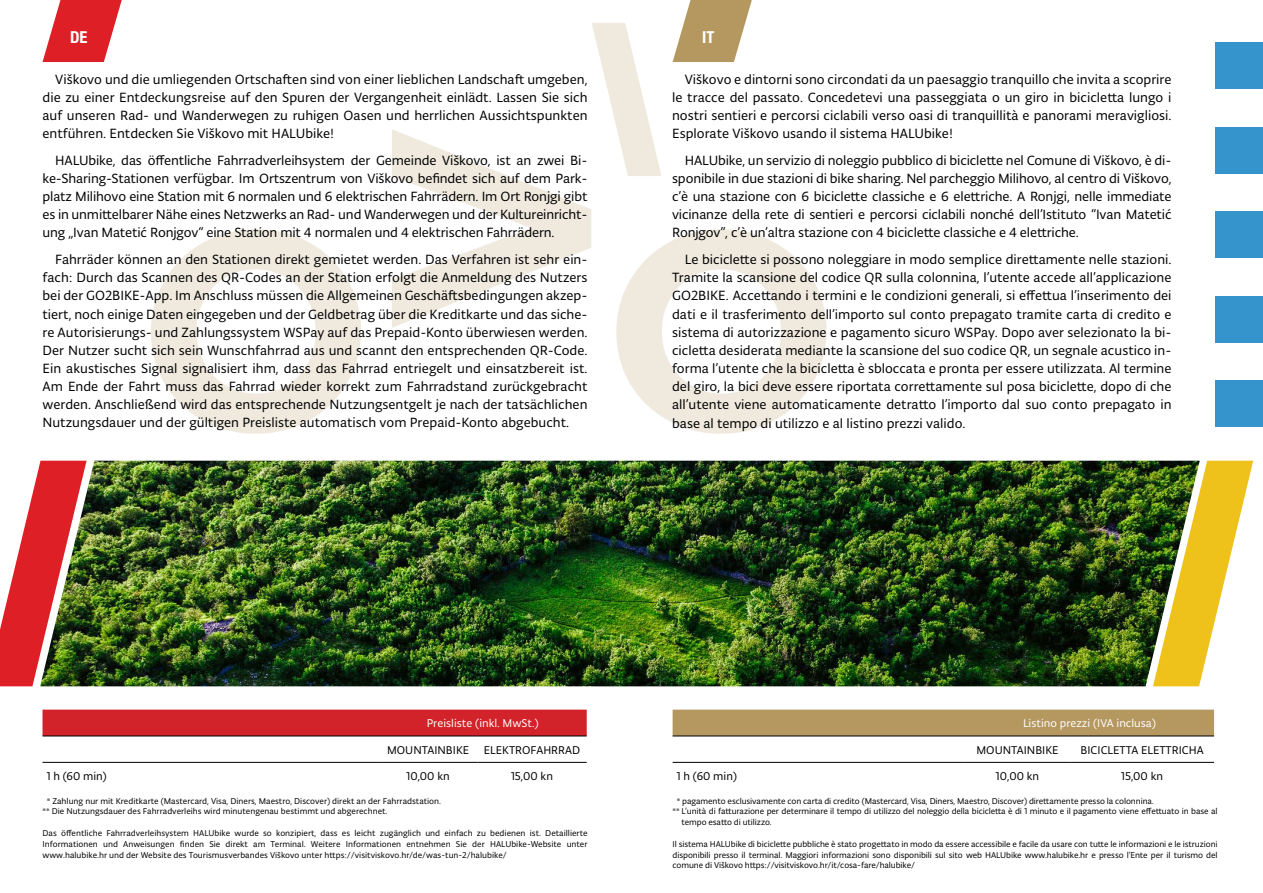
<style>
.page{position:relative;width:1263px;height:893px;background:#fff}
.page>*{position:absolute;margin:0;border:0;box-sizing:border-box;transform-origin:0 0}
.t1{font:700 condensed 16.5px "Helvetica Neue LT Pro";color:#fff}
.t2{font:14.25px/18.1px "Typonine Sans Pro Normal";color:#000;text-align:justify}
.t3{font:12px "Typonine Sans Pro Normal";color:#000}
.t4{font:12px "Typonine Sans Pro Normal";color:#fff}
.t5{font:9px/10.8px "Typonine Sans Pro Normal";letter-spacing:-.01em;color:#000;text-align:justify}
</style>
<div class="page">
<svg style="left:151px;top:229px;width:210px;height:205px"></svg>
<div style="left:43px;top:710px;width:544px;height:26px;background:#d2232a"></div>
<hr style="left:43px;top:736px;width:336px;height:1px;background:#000">
<hr style="left:379px;top:736px;width:98px;height:1px;background:#000">
<hr style="left:477px;top:736px;width:110px;height:1px;background:#000">
<hr style="left:43px;top:762px;width:336px;height:1px;background:#000">
<hr style="left:379px;top:762px;width:98px;height:1px;background:#000">
<hr style="left:477px;top:762px;width:110px;height:1px;background:#000">
<div style="left:673px;top:710px;width:541px;height:26px;background:#b59860"></div>
<hr style="left:673px;top:736px;width:292px;height:1px;background:#000">
<hr style="left:965px;top:736px;width:105px;height:1px;background:#000">
<hr style="left:1070px;top:736px;width:144px;height:1px;background:#000">
<hr style="left:673px;top:762px;width:292px;height:1px;background:#000">
<hr style="left:965px;top:762px;width:105px;height:1px;background:#000">
<hr style="left:1070px;top:762px;width:144px;height:1px;background:#000">
<svg style="left:43px;top:0;width:79px;height:62px"></svg>
<svg style="left:392px;top:0;width:434px;height:434px"></svg>
<div style="left:1215px;top:43px;width:48px;height:46px;background:#3694cd"></div>
<div style="left:1215px;top:127px;width:48px;height:47px;background:#3694cd"></div>
<div style="left:1215px;top:212px;width:48px;height:46px;background:#3694cd"></div>
<div style="left:1215px;top:296px;width:48px;height:47px;background:#3694cd"></div>
<div style="left:1215px;top:380px;width:48px;height:47px;background:#3694cd"></div>
<svg style="left:1200px;top:461px;width:53px;height:221px"></svg>
<img style="left:87px;top:461px;width:1113px;height:225px">
<img style="left:0;top:461px;width:87px;height:225px">
<p class="t1" style="left:70px;top:27px;width:19px">DE</p>
<p class="t1" style="left:702px;top:27px;width:14px">IT</p>
<p class="t2" style="left:43px;top:70px;width:547px;text-indent:13px">Viškovo und die umliegenden Ortschaften sind von einer lieblichen Landschaft umgeben, die zu einer Entdeckungsreise auf den Spuren der Vergangenheit einlädt. Lassen Sie sich auf unseren Rad- und Wanderwegen zu ruhigen Oasen und herrlichen Aussichtspunkten entführen. Entdecken Sie Viškovo mit HALUbike!</p>
<p class="t2" style="left:43px;top:151px;width:546px;text-indent:13px">HALUbike, das öffentliche Fahrradverleihsystem der Gemeinde Viškovo, ist an zwei Bi&shy;ke-Sharing-Stationen verfügbar. Im Ortszentrum von Viškovo befindet sich auf dem Park&shy;platz Milihovo eine Station mit 6 normalen und 6 elektrischen Fahrrädern. Im Ort Ronjgi gibt es in unmittelbarer Nähe eines Netzwerks an Rad- und Wanderwegen und der Kultureinricht&shy;ung „Ivan Matetić Ronjgov“ eine Station mit 4 normalen und 4 elektrischen Fahrrädern.</p>
<p class="t2" style="left:43px;top:250px;width:547px;text-indent:13px">Fahrräder können an den Stationen direkt gemietet werden. Das Verfahren ist sehr ein&shy;fach: Durch das Scannen des QR-Codes an der Station erfolgt die Anmeldung des Nutzers bei der GO2BIKE-App. Im Anschluss müssen die Allgemeinen Geschäftsbedingungen akzep&shy;tiert, noch einige Daten eingegeben und der Geldbetrag über die Kreditkarte und das siche&shy;re Autorisierungs- und Zahlungssystem WSPay auf das Prepaid-Konto überwiesen werden.<br>Der Nutzer sucht sich sein Wunschfahrrad aus und scannt den entsprechenden QR-Code.<br>Ein akustisches Signal signalisiert ihm, dass das Fahrrad entriegelt und einsatzbereit ist.<br>Am Ende der Fahrt muss das Fahrrad wieder korrekt zum Fahrradstand zurückgebracht werden. Anschließend wird das entsprechende Nutzungsentgelt je nach der tatsächlichen Nutzungsdauer und der gültigen Preisliste automatisch vom Prepaid-Konto abgebucht.</p>
<p class="t2" style="left:672px;top:70px;width:501px;text-indent:13px">Viškovo e dintorni sono circondati da un paesaggio tranquillo che invita a scoprire le tracce del passato. Concedetevi una passeggiata o un giro in bicicletta lungo i nostri sentieri e percorsi ciclabili verso oasi di tranquillità e panorami meravigliosi.<br>Esplorate Viškovo usando il sistema HALUbike!</p>
<p class="t2" style="left:672px;top:151px;width:501px;text-indent:13px">HALUbike, un servizio di noleggio pubblico di biciclette nel Comune di Viškovo, è di&shy;sponibile in due stazioni di bike sharing. Nel parcheggio Milihovo, al centro di Viškovo, c’è una stazione con 6 biciclette classiche e 6 elettriche. A Ronjgi, nelle immediate vicinanze della rete di sentieri e percorsi ciclabili nonché dell’Istituto “Ivan Matetić Ronjgov”, c’è un’altra stazione con 4 biciclette classiche e 4 elettriche.</p>
<p class="t2" style="left:672px;top:250px;width:501px;text-indent:13px">Le biciclette si possono noleggiare in modo semplice direttamente nelle stazioni.<br>Tramite la scansione del codice QR sulla colonnina, l’utente accede all’applicazione GO2BIKE. Accettando i termini e le condizioni generali, si effettua l’inserimento dei dati e il trasferimento dell’importo sul conto prepagato tramite carta di credito e sistema di autorizzazione e pagamento sicuro WSPay. Dopo aver selezionato la bi&shy;cicletta desiderata mediante la scansione del suo codice QR, un segnale acustico in&shy;forma l’utente che la bicicletta è sbloccata e pronta per essere utilizzata. Al termine del giro, la bici deve essere riportata correttamente sul posa biciclette, dopo di che all’utente viene automaticamente detratto l’importo dal suo conto prepagato in base al tempo di utilizzo e al listino prezzi valido.</p>
<p class="t4" style="left:427px;top:716px;width:114px">Preisliste (inkl. MwSt.)</p>
<p class="t3" style="left:387px;top:743px;width:195px">MOUNTAINBIKE ELEKTROFAHRRAD</p>
<p class="t4" style="left:1023px;top:716px;width:134px">Listino prezzi (IVA inclusa)</p>
<p class="t3" style="left:976px;top:743px;width:84px">MOUNTAINBIKE</p>
<p class="t3" style="left:1080px;top:743px;width:125px">BICICLETTA ELETTRICHA</p>
<p class="t3" style="left:47px;top:769px;width:62px">1 h (60 min)</p>
<p class="t3" style="left:406px;top:769px;width:45px">10,00 kn</p>
<p class="t3" style="left:511px;top:769px;width:43px">15,00 kn</p>
<p class="t3" style="left:677px;top:769px;width:62px">1 h (60 min)</p>
<p class="t3" style="left:996px;top:769px;width:45px">10,00 kn</p>
<p class="t3" style="left:1121px;top:769px;width:43px">15,00 kn</p>
<p class="t5" style="left:43px;top:795px;width:400px;text-indent:4px">* Zahlung nur mit Kreditkarte (Mastercard, Visa, Diners, Maestro, Discover) direkt an der Fahrradstation. ** Die Nutzungsdauer des Fahrradverleihs wird minutengenau bestimmt und abgerechnet.</p>
<p class="t5" style="left:43px;top:828px;width:546px">Das öffentliche Fahrradverleihsystem HALUbike wurde so konzipiert, dass es leicht zugänglich und einfach zu bedienen ist. Detaillierte Informationen und Anweisungen finden Sie direkt am Terminal. Weitere Informationen entnehmen Sie der HALUbike-Website unter www.halubike.hr und der Website des Tourismusverbandes Viškovo unter https://visitviskovo.hr/de/was-tun-2/halubike/</p>
<p class="t5" style="left:677px;top:795px;width:478px">* pagamento esclusivamente con carta di credito (Mastercard, Visa, Diners, Maestro, Discover) direttamente presso la colonnina.</p>
<p class="t5" style="left:673px;top:806px;width:546px">** L’unità di fatturazione per determinare il tempo di utilizzo del noleggio della bicicletta è di 1 minuto e il pagamento viene effettuato in base al</p>
<p class="t5" style="left:681px;top:817px;width:92px">tempo esatto di utilizzo.</p>
<p class="t5" style="left:673px;top:838px;width:546px">Il sistema HALUbike di biciclette pubbliche è stato progettato in modo da essere accessibile e facile da usare con tutte le informazioni e le istruzioni disponibili presso il terminal. Maggiori informazioni sono disponibili sul sito web HALUbike www.halubike.hr e presso l’Ente per il turismo del comune di Viškovo https://visitviskovo.hr/it/cosa-fare/halubike/</p>
</div>
